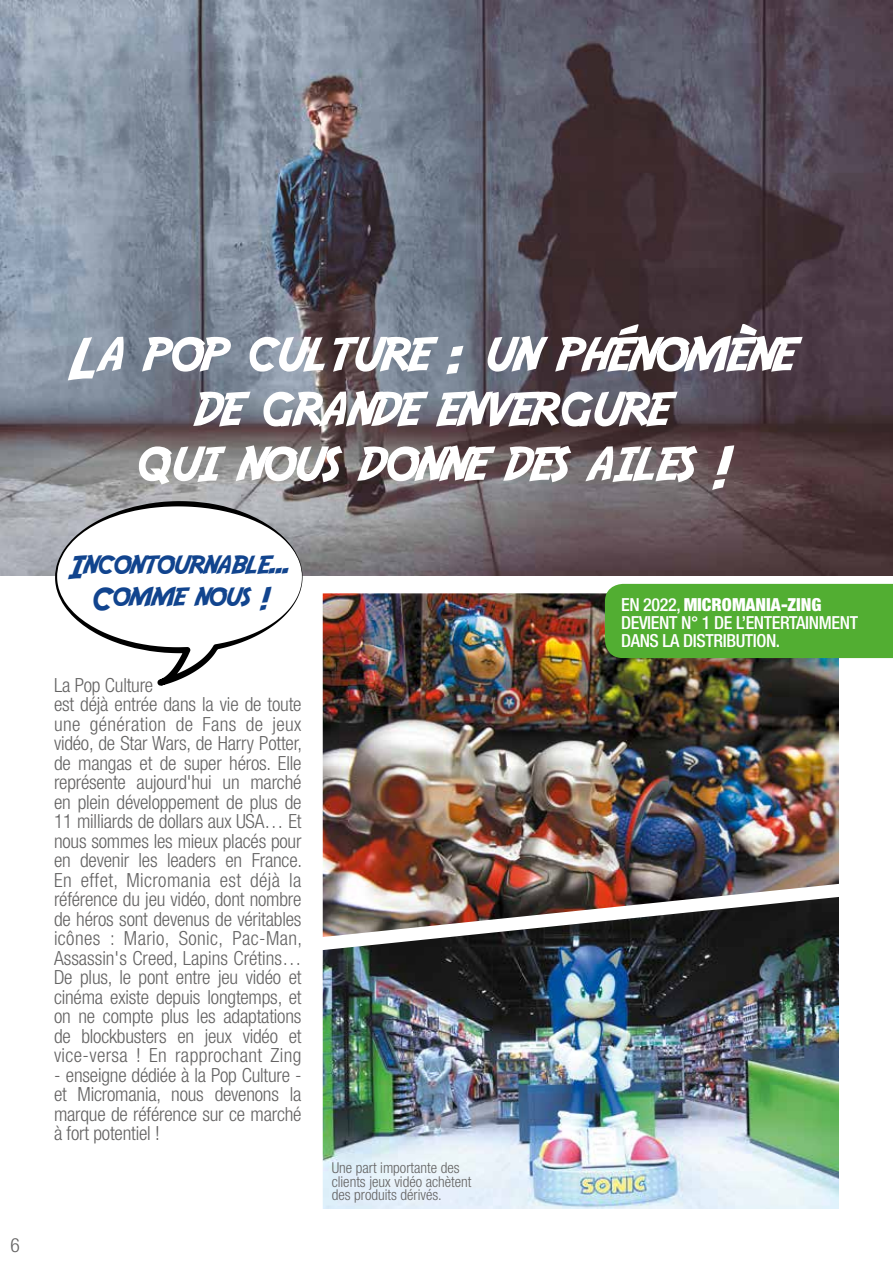
<style>
.page{position:relative;width:893px;height:1263px;background:#fff}
.page>*{position:absolute;margin:0;border:0;box-sizing:border-box;transform-origin:0 0}
.t1{font:58.05px/54.8px "Adventure";color:#fff;text-align:center}
.t2{font:31.35px/32.4px "Adventure";color:#11448e;text-align:center}
.t3{font:300 condensed 19.5px/19.5px "Helvetica Neue";letter-spacing:-.01em;color:#646363}
.t4{font:500 condensed 18px/18px "Helvetica Neue";letter-spacing:-.02em;color:#fff}
.t5{font:300 condensed 15px/13.5px "Helvetica Neue";color:#646363}
.s1{font-weight:900}
</style>
<div class="page">
<img style="left:0;top:0;width:893px;height:575px">
<svg style="left:55px;top:501px;width:248px;height:185px"></svg>
<img style="left:323px;top:937px;width:516px;height:272px">
<img style="left:323px;top:593px;width:516px;height:344px">
<div style="left:605px;top:584px;width:288px;height:74px;background:#52ae32"></div>
<p class="t3" style="left:11px;top:1235px;width:11px">6</p>
<h1 class="t1" style="left:68px;top:328px;width:725px">La pop culture : un phénomène de grande envergure<br>qui nous donne des ailes !</h1>
<h2 class="t2" style="left:68px;top:549px;width:223px">Incontournable…<br>Comme nous !</h2>
<p class="t3" style="left:54px;top:675px;width:250px">La Pop Culture<br>est déjà entrée dans la vie de toute une génération de Fans de jeux vidéo, de Star Wars, de Harry Potter, de mangas et de super héros. Elle représente aujourd'hui un marché en plein développement de plus de<br>11 milliards de dollars aux USA… Et nous sommes les mieux placés pour en devenir les leaders en France.<br>En effet, Micromania est déjà la référence du jeu vidéo, dont nombre de héros sont devenus de véritables icônes : Mario, Sonic, Pac-Man,<br>Assassin's Creed, Lapins Crétins…<br>De plus, le pont entre jeu vidéo et cinéma existe depuis longtemps, et on ne compte plus les adaptations de blockbusters en jeux vidéo et vice-versa ! En rapprochant Zing</p>
<p class="t3" style="left:54px;top:1065px;width:249px;text-align:justify">- enseigne dédiée à la Pop Culture - et Micromania, nous devenons la marque de référence sur ce marché à fort potentiel !</p>
<p class="t5" style="left:332px;top:1161px;width:141px">Une part importante des clients jeux vidéo achètent des produits dérivés.</p>
<p class="t4" style="left:621px;top:595px;width:238px">EN 2022, <span class="s1">MICROMANIA-ZING<br></span>DEVIENT N° 1 DE L’ENTERTAINMENT<br>DANS LA DISTRIBUTION.</p>
</div>
